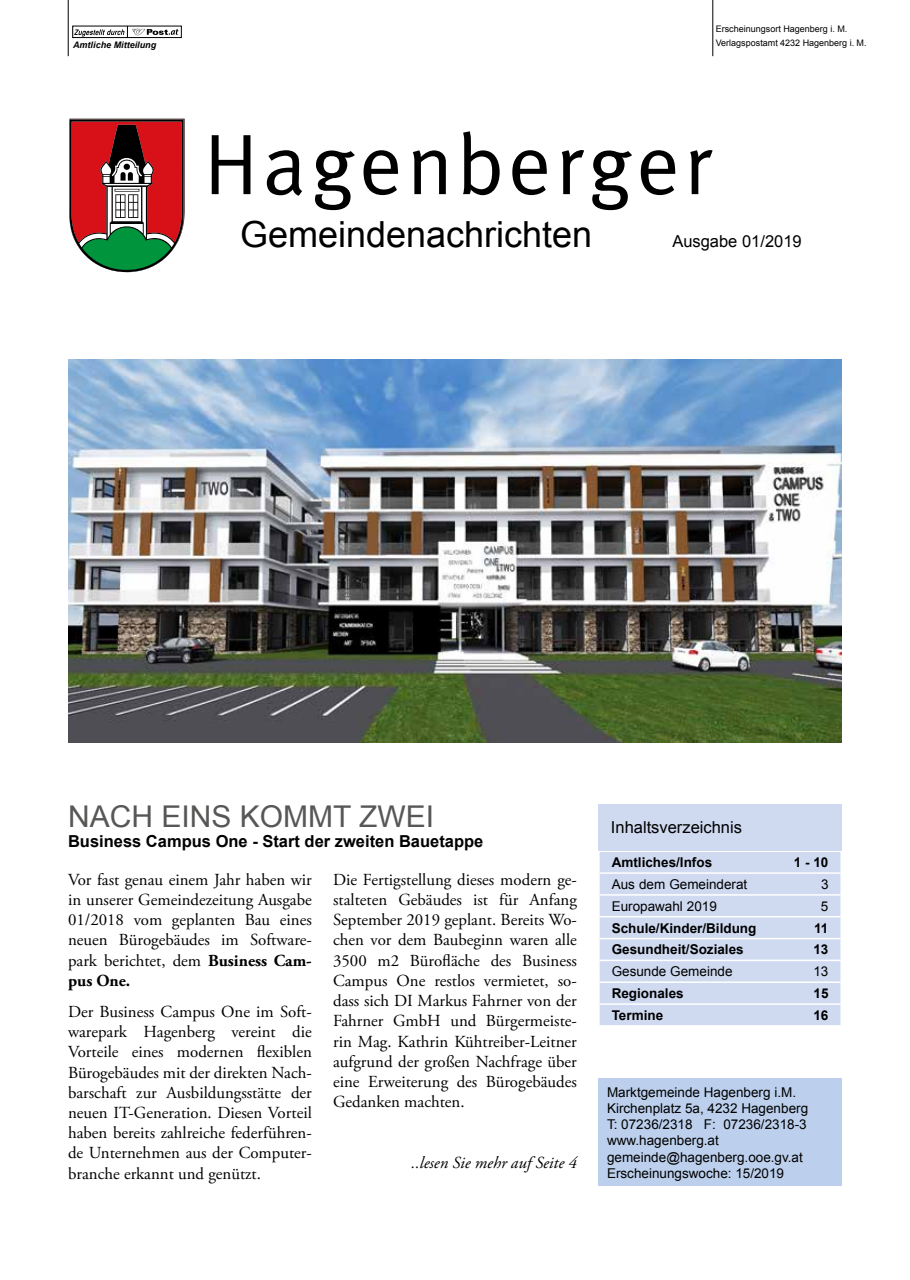
<style>
.page{position:relative;width:910px;height:1280px;background:#fff}
.page>*{position:absolute;margin:0;border:0;box-sizing:border-box;transform-origin:0 0}
.t1{font:36px "Arial";color:#000}
.t2{font:30px "Arial";color:#575756}
.t3{font:16.8px/20.2px "Adobe Garamond Pro";color:#000;text-align:justify}
.t4{font:italic 16.8px "Adobe Garamond Pro";color:#000}
.t5{font:700 16.5px "Arial";color:#000}
.t6{font:16.5px "Arial";color:#000}
.t7{font:13.5px/16.2px "Arial";color:#000}
.t8{font:700 13.5px "Arial";color:#000}
.t9{font:9px/13.5px "Arial";color:#000}
.t10{font:italic 700 9px "Arial";color:#000}
.s1{font-weight:700}
</style>
<div class="page">
<div style="left:598px;top:1078px;width:244px;height:108px;background:#bcd0ed"></div>
<hr style="left:68px;top:0;width:1px;height:56px;background:#000">
<svg style="left:75px;top:28px;width:104px;height:8px"></svg>
<div style="left:73px;top:26px;width:109px;height:12px;border:1px solid #000"></div>
<hr style="left:712px;top:0;width:1px;height:56px;background:#000">
<div style="left:600px;top:852px;width:240px;height:173px;background:#cfdaf1"></div>
<hr style="left:598px;top:872px;width:244px;height:2px;background:#fff">
<hr style="left:598px;top:894px;width:244px;height:2px;background:#fff">
<hr style="left:598px;top:916px;width:244px;height:1px;background:#fff">
<hr style="left:598px;top:938px;width:244px;height:1px;background:#fff">
<hr style="left:598px;top:960px;width:244px;height:1px;background:#fff">
<hr style="left:598px;top:981px;width:244px;height:2px;background:#fff">
<hr style="left:598px;top:1003px;width:244px;height:2px;background:#fff">
<div style="left:598px;top:804px;width:243px;height:46px;background:#cfdaf1"></div>
<img style="left:69px;top:118px;width:91px;height:106px">
<svg style="left:70px;top:120px;width:114px;height:152px"></svg>
<svg style="left:212px;top:131px;width:501px;height:79px"></svg>
<img style="left:68px;top:360px;width:774px;height:382px">
<p class="t10" style="left:73px;top:39px;width:85px">Amtliche Mitteilung</p>
<h1 class="t1" style="left:240px;top:211px;width:354px">Gemeindenachrichten</h1>
<p class="t9" style="left:716px;top:23px;width:152px">Erscheinungsort Hagenberg i. M.<br>Verlagspostamt 4232 Hagenberg i. M.</p>
<p class="t6" style="left:672px;top:230px;width:131px">Ausgabe 01/2019</p>
<h2 class="t2" style="left:68px;top:797px;width:368px">NACH EINS KOMMT ZWEI</h2>
<p class="t5" style="left:68px;top:830px;width:417px">Business Campus One - Start der zweiten Bauetappe</p>
<p class="t3" style="left:68px;top:870px;width:245px">Vor fast genau einem Jahr haben wir in unserer Gemeindezeitung Ausgabe 01/2018 vom geplanten Bau eines neuen Bürogebäudes im Software&shy;park berichtet, dem <span class="s1">Business Cam&shy;pus One.</span></p>
<p class="t3" style="left:68px;top:1002px;width:245px">Der Business Campus One im Soft&shy;warepark Hagenberg vereint die Vorteile eines modernen flexiblen Bürogebäudes mit der direkten Nach&shy;barschaft zur Ausbildungsstätte der neuen IT-Generation. Diesen Vorteil haben bereits zahlreiche federführen&shy;de Unternehmen aus der Computer&shy;branche erkannt und genützt.</p>
<p class="t3" style="left:333px;top:870px;width:245px">Die Fertigstellung dieses modern ge&shy;stalteten Gebäudes ist für Anfang September 2019 geplant. Bereits Wo&shy;chen vor dem Baubeginn waren alle 3500 m2 Bürofläche des Business Campus One restlos vermietet, so&shy;dass sich DI Markus Fahrner von der Fahrner GmbH und Bürgermeiste&shy;rin Mag. Kathrin Kühtreiber-Leitner aufgrund der großen Nachfrage über eine Erweiterung des Bürogebäudes Gedanken machten.</p>
<p class="t4" style="left:411px;top:1152px;width:167px">..lesen Sie mehr auf Seite 4</p>
<p class="t6" style="left:611px;top:816px;width:133px">Inhaltsverzeichnis</p>
<p class="t8" style="left:612px;top:853px;width:102px">Amtliches/Infos</p>
<p class="t8" style="left:794px;top:853px;width:36px">1 - 10</p>
<p class="t7" style="left:612px;top:876px;width:137px">Aus dem Gemeinderat</p>
<p class="t7" style="left:821px;top:876px;width:9px">3</p>
<p class="t7" style="left:612px;top:898px;width:107px">Europawahl 2019</p>
<p class="t7" style="left:821px;top:898px;width:9px">5</p>
<p class="t8" style="left:612px;top:919px;width:146px">Schule/Kinder/Bildung</p>
<p class="t8" style="left:814px;top:919px;width:16px">11</p>
<p class="t8" style="left:612px;top:941px;width:134px">Gesundheit/Soziales</p>
<p class="t8" style="left:813px;top:941px;width:17px">13</p>
<p class="t7" style="left:612px;top:963px;width:122px">Gesunde Gemeinde</p>
<p class="t7" style="left:813px;top:963px;width:17px">13</p>
<p class="t8" style="left:612px;top:984px;width:74px">Regionales</p>
<p class="t8" style="left:814px;top:984px;width:17px">15</p>
<p class="t8" style="left:612px;top:1006px;width:53px">Termine</p>
<p class="t8" style="left:813px;top:1006px;width:17px">16</p>
<p class="t7" style="left:607px;top:1084px;width:203px">Marktgemeinde Hagenberg i.M.<br>Kirchenplatz 5a, 4232 Hagenberg<br>T: 07236/2318 F: 07236/2318-3 www.hagenberg.at gemeinde@hagenberg.ooe.gv.at<br>Erscheinungswoche: 15/2019</p>
</div>
